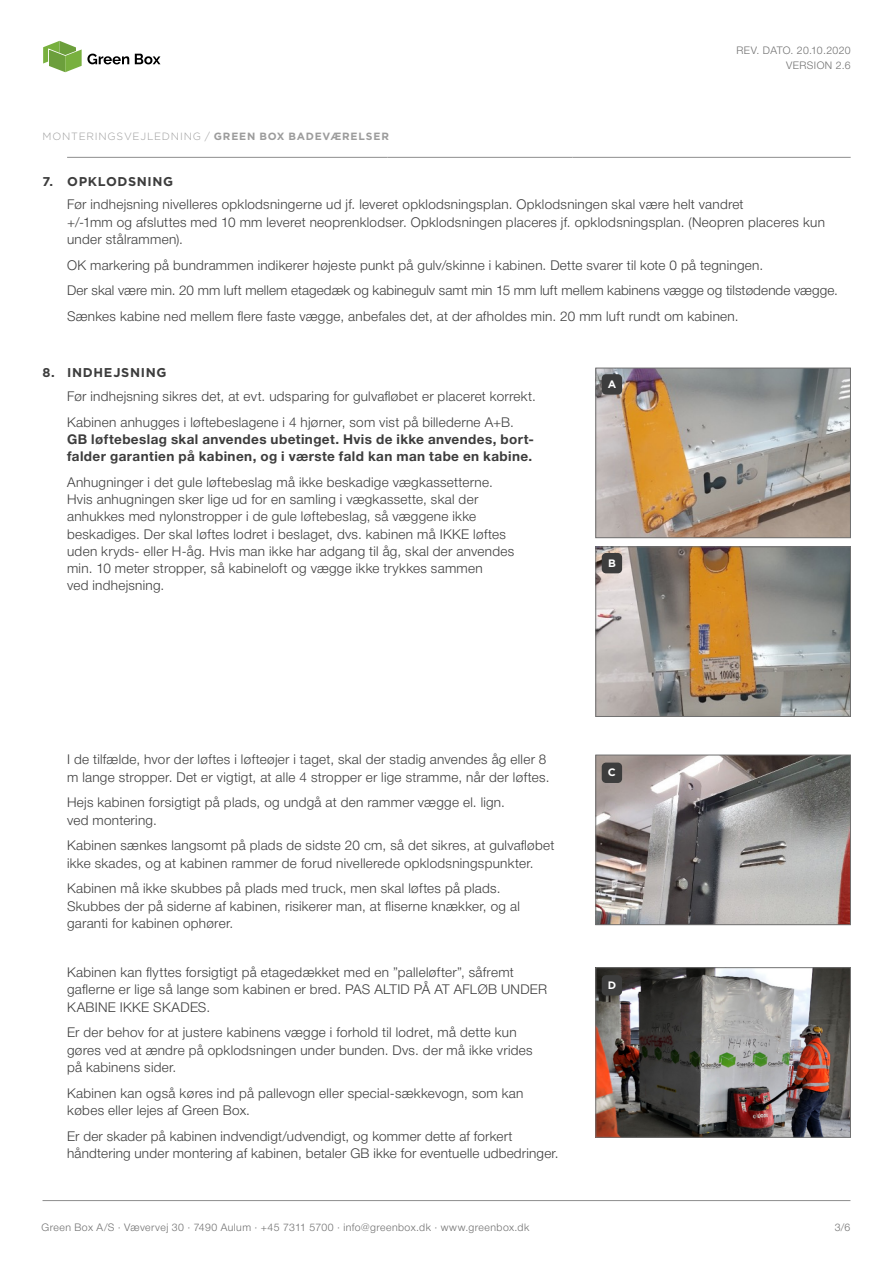
<style>
.page{position:relative;width:893px;height:1263px;background:#fff}
.page>*{position:absolute;margin:0;border:0;box-sizing:border-box;transform-origin:0 0}
.Body_text__9{font:300 13.5px/17.2px "Helvetica Neue";letter-spacing:.02em;color:#3d3d3d}
.Body_text__9-2{font:700 13.5px/17.2px "Helvetica Neue";letter-spacing:.03em;color:#3d3d3d}
.Body_text__category___8_5{font:700 12.75px "Gotham Pro";letter-spacing:.05em;color:#3d3d3d}
.t1{font:700 10.8px "Gotham Pro";color:#fff}
.t2{font:300 10.5px "Helvetica Neue";letter-spacing:.04em;color:#707070}
.Titles__7{font:300 10.5px "Gotham Pro";letter-spacing:.075em;color:#9c9c9c}
.s1{font-weight:700}
.s2{font-weight:300}
</style>
<div class="page">
<hr style="left:43px;top:1200px;width:807px;height:1px;background:#8d8d8d">
<hr style="left:67px;top:157px;width:321px;height:1px;background:#8d8d8d">
<hr style="left:388px;top:157px;width:185px;height:1px;background:#8d8d8d">
<hr style="left:573px;top:157px;width:278px;height:1px;background:#8d8d8d">
<svg style="left:43px;top:41px;width:86px;height:31px"></svg>
<svg style="left:135px;top:54px;width:25px;height:10px"></svg>
<img style="left:595px;top:368px;width:256px;height:170px">
<div style="left:602px;top:374px;width:20px;height:21px;background:#3d3d3d;border-radius:4px"></div>
<img style="left:595px;top:546px;width:256px;height:171px">
<div style="left:602px;top:553px;width:20px;height:20px;background:#3d3d3d;border-radius:4px"></div>
<svg style="left:595px;top:754px;width:256px;height:171px;background:#948f8e"></svg>
<div style="left:602px;top:763px;width:20px;height:20px;background:#3d3d3d;border-radius:4px"></div>
<img style="left:595px;top:967px;width:256px;height:171px">
<div style="left:602px;top:975px;width:20px;height:20px;background:#3d3d3d;border-radius:4px"></div>
<p class="t2" style="left:736px;top:42px;width:116px">REV. DATO. 20.10.2020</p>
<p class="t2" style="left:786px;top:57px;width:66px">VERSION 2.6</p>
<p class="Titles__7" style="left:43px;top:131px;width:348px">MONTERINGSVEJLEDNING / <span class="s1">GREEN BOX BADEVÆRELSER</span></p>
<p class="Body_text__category___8_5" style="left:43px;top:174px;width:12px">7.</p>
<p class="Body_text__category___8_5" style="left:67px;top:174px;width:108px">OPKLODSNING</p>
<p class="Body_text__9" style="left:67px;top:195px;width:759px">Før indhejsning nivelleres opklodsningerne ud jf. leveret opklodsningsplan. Opklodsningen skal være helt vandret<br>+/-1mm og afsluttes med 10 mm leveret neoprenklodser. Opklodsningen placeres jf. opklodsningsplan. (Neopren placeres kun under stålrammen).</p>
<p class="Body_text__9" style="left:67px;top:255px;width:698px">OK markering på bundrammen indikerer højeste punkt på gulv/skinne i kabinen. Dette svarer til kote 0 på tegningen.</p>
<p class="Body_text__9" style="left:67px;top:281px;width:772px">Der skal være min. 20 mm luft mellem etagedæk og kabinegulv samt min 15 mm luft mellem kabinens vægge og tilstødende vægge.</p>
<p class="Body_text__9" style="left:67px;top:307px;width:673px">Sænkes kabine ned mellem flere faste vægge, anbefales det, at der afholdes min. 20 mm luft rundt om kabinen.</p>
<p class="Body_text__category___8_5" style="left:43px;top:365px;width:14px">8.</p>
<p class="Body_text__category___8_5" style="left:67px;top:365px;width:101px">INDHEJSNING</p>
<p class="Body_text__9" style="left:67px;top:386px;width:470px">Før indhejsning sikres det, at evt. udsparing for gulvafløbet er placeret korrekt.</p>
<p class="Body_text__9-2" style="left:67px;top:413px;width:468px"><span class="s2">Kabinen anhugges i løftebeslagene i 4 hjørner, som vist på billederne A+B.<br></span>GB løftebeslag skal anvendes ubetinget. Hvis de ikke anvendes, bort&shy;falder garantien på kabinen, og i værste fald kan man tabe en kabine.</p>
<p class="Body_text__9" style="left:67px;top:472px;width:449px">Anhugninger i det gule løftebeslag må ikke beskadige vægkassetterne.<br>Hvis anhugningen sker lige ud for en samling i vægkassette, skal der anhukkes med nylonstropper i de gule løftebeslag, så væggene ikke beskadiges. Der skal løftes lodret i beslaget, dvs. kabinen må IKKE løftes uden kryds- eller H-åg. Hvis man ikke har adgang til åg, skal der anvendes min. 10 meter stropper, så kabineloft og vægge ikke trykkes sammen<br>ved indhejsning.</p>
<p class="t1" style="left:608px;top:378px;width:10px">A</p>
<p class="t1" style="left:608px;top:557px;width:9px">B</p>
<p class="Body_text__9" style="left:67px;top:750px;width:484px">I de tilfælde, hvor der løftes i løfteøjer i taget, skal der stadig anvendes åg eller 8 m lange stropper. Det er vigtigt, at alle 4 stropper er lige stramme, når der løftes.</p>
<p class="Body_text__9" style="left:67px;top:793px;width:439px">Hejs kabinen forsigtigt på plads, og undgå at den rammer vægge el. lign. ved montering.</p>
<p class="Body_text__9" style="left:67px;top:836px;width:489px">Kabinen sænkes langsomt på plads de sidste 20 cm, så det sikres, at gulvafløbet ikke skades, og at kabinen rammer de forud nivellerede opklodsningspunkter.</p>
<p class="Body_text__9" style="left:67px;top:879px;width:454px">Kabinen må ikke skubbes på plads med truck, men skal løftes på plads.<br>Skubbes der på siderne af kabinen, risikerer man, at fliserne knækker, og al garanti for kabinen ophører.</p>
<p class="Body_text__9" style="left:67px;top:963px;width:481px">Kabinen kan flyttes forsigtigt på etagedækket med en ”palleløfter”, såfremt gaflerne er lige så lange som kabinen er bred. PAS ALTID PÅ AT AFLØB UNDER<br>KABINE IKKE SKADES.</p>
<p class="Body_text__9" style="left:67px;top:1023px;width:467px">Er der behov for at justere kabinens vægge i forhold til lodret, må dette kun gøres ved at ændre på opklodsningen under bunden. Dvs. der må ikke vrides på kabinens sider.</p>
<p class="Body_text__9" style="left:67px;top:1083px;width:458px">Kabinen kan også køres ind på pallevogn eller special-sækkevogn, som kan købes eller lejes af Green Box.</p>
<p class="Body_text__9" style="left:67px;top:1126px;width:493px">Er der skader på kabinen indvendigt/udvendigt, og kommer dette af forkert håndtering under montering af kabinen, betaler GB ikke for eventuelle udbedringer.</p>
<p class="t1" style="left:608px;top:766px;width:9px">C</p>
<p class="t1" style="left:608px;top:979px;width:10px">D</p>
<p class="t2" style="left:41px;top:1218px;width:489px">Green Box A/S · Vævervej 30 · 7490 Aulum · +45 7311 5700 · info@greenbox.dk · www.greenbox.dk</p>
<p class="t2" style="left:835px;top:1218px;width:17px">3/6</p>
</div>
